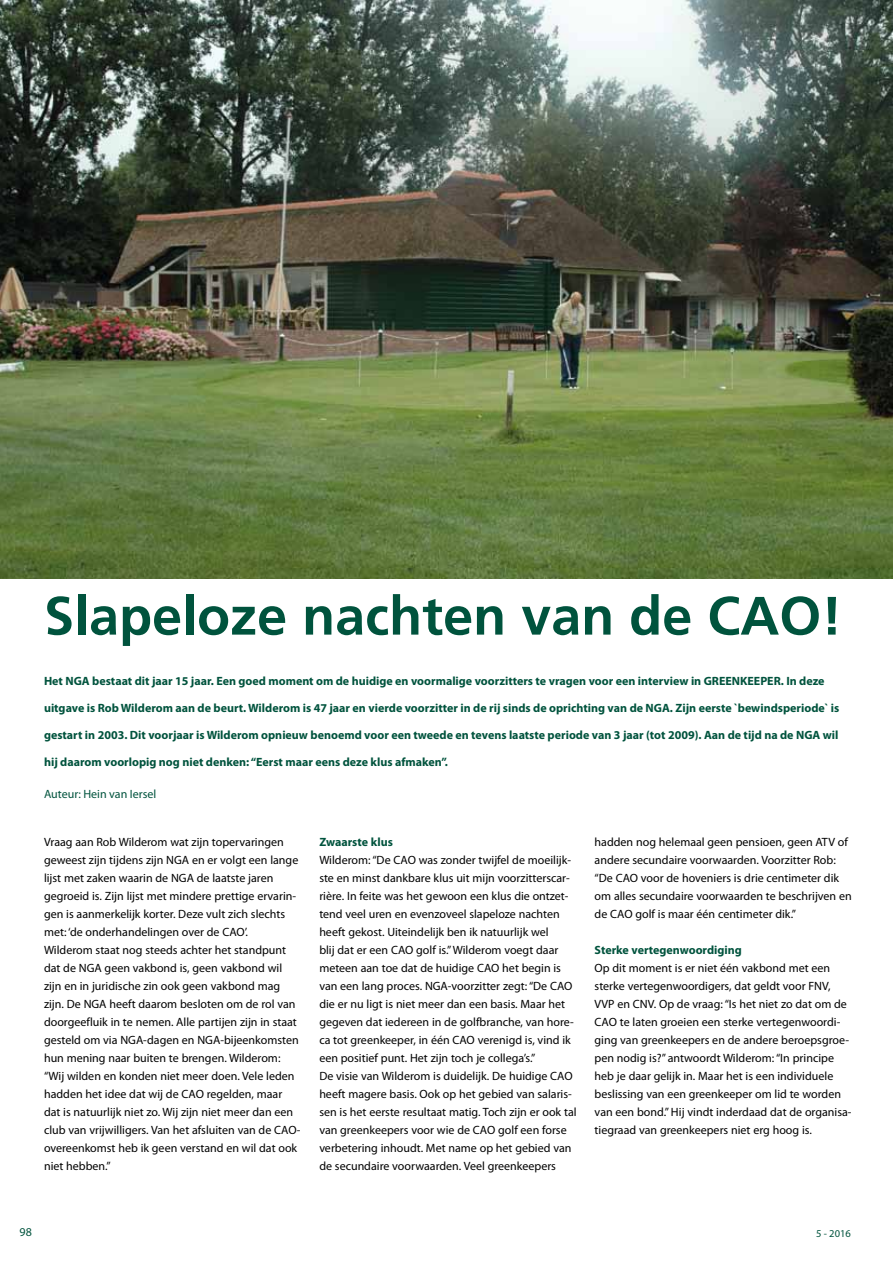
<style>
.page{position:relative;width:893px;height:1263px;background:#fff}
.page>*{position:absolute;margin:0;border:0;box-sizing:border-box;transform-origin:0 0}
.t1{font:700 54px "Frutiger";color:#00533d}
.t2{font:12px/18px "Myriad Pro";color:#000}
.t3{font:700 12px "Myriad Pro";color:#00533d}
.t4{font:12px "Myriad Pro";color:#00533d}
.t5{font:10.5px "Myriad Pro";color:#00533d}
</style>
<div class="page">
<img style="left:0;top:0;width:893px;height:578px">
<h1 class="t1" style="left:44px;top:584px;width:800px">Slapeloze nachten van de CAO!</h1>
<p class="t3" style="left:44px;top:673px;width:782px">Het NGA bestaat dit jaar 15 jaar. Een goed moment om de huidige en voormalige voorzitters te vragen voor een interview in GREENKEEPER. In deze</p>
<p class="t3" style="left:44px;top:700px;width:797px">uitgave is Rob Wilderom aan de beurt. Wilderom is 47 jaar en vierde voorzitter in de rij sinds de oprichting van de NGA. Zijn eerste `bewindsperiode` is</p>
<p class="t3" style="left:44px;top:727px;width:796px">gestart in 2003. Dit voorjaar is Wilderom opnieuw benoemd voor een tweede en tevens laatste periode van 3 jaar (tot 2009). Aan de tijd na de NGA wil</p>
<p class="t3" style="left:44px;top:754px;width:405px">hij daarom voorlopig nog niet denken: “Eerst maar eens deze klus afmaken”.</p>
<p class="t4" style="left:44px;top:786px;width:114px">Auteur: Hein van Iersel</p>
<p class="t2" style="left:44px;top:833px;width:258px">Vraag aan Rob Wilderom wat zijn topervaringen geweest zijn tijdens zijn NGA en er volgt een lange lijst met zaken waarin de NGA de laatste jaren gegroeid is. Zijn lijst met mindere prettige ervarin&shy;gen is aanmerkelijk korter. Deze vult zich slechts met: ‘de onderhandelingen over de CAO’.<br>Wilderom staat nog steeds achter het standpunt dat de NGA geen vakbond is, geen vakbond wil zijn en in juridische zin ook geen vakbond mag zijn. De NGA heeft daarom besloten om de rol van doorgeefluik in te nemen. Alle partijen zijn in staat gesteld om via NGA-dagen en NGA-bijeenkomsten hun mening naar buiten te brengen. Wilderom: “Wij wilden en konden niet meer doen. Vele leden hadden het idee dat wij de CAO regelden, maar dat is natuurlijk niet zo. Wij zijn niet meer dan een club van vrijwilligers. Van het afsluiten van de CAO&shy;overeenkomst heb ik geen verstand en wil dat ook niet hebben.”</p>
<p class="t3" style="left:319px;top:834px;width:75px">Zwaarste klus</p>
<p class="t2" style="left:319px;top:851px;width:259px">Wilderom: “De CAO was zonder twijfel de moeilijk&shy;ste en minst dankbare klus uit mijn voorzitterscar&shy;rière. In feite was het gewoon een klus die ontzet&shy;tend veel uren en evenzoveel slapeloze nachten heeft gekost. Uiteindelijk ben ik natuurlijk wel<br>blij dat er een CAO golf is.” Wilderom voegt daar meteen aan toe dat de huidige CAO het begin is van een lang proces. NGA-voorzitter zegt: “De CAO die er nu ligt is niet meer dan een basis. Maar het gegeven dat iedereen in de golfbranche, van hore&shy;ca tot greenkeeper, in één CAO verenigd is, vind ik een positief punt. Het zijn toch je collega’s.”<br>De visie van Wilderom is duidelijk. De huidige CAO heeft magere basis. Ook op het gebied van salaris&shy;sen is het eerste resultaat matig. Toch zijn er ook tal van greenkeepers voor wie de CAO golf een forse verbetering inhoudt. Met name op het gebied van de secundaire voorwaarden. Veel greenkeepers</p>
<p class="t2" style="left:595px;top:833px;width:259px">hadden nog helemaal geen pensioen, geen ATV of andere secundaire voorwaarden. Voorzitter Rob: “De CAO voor de hoveniers is drie centimeter dik om alles secundaire voorwaarden te beschrijven en de CAO golf is maar één centimeter dik.”</p>
<p class="t3" style="left:595px;top:942px;width:149px">Sterke vertegenwoordiging</p>
<p class="t2" style="left:595px;top:959px;width:258px">Op dit moment is er niet één vakbond met een sterke vertegenwoordigers, dat geldt voor FNV, VVP en CNV. Op de vraag: “Is het niet zo dat om de CAO te laten groeien een sterke vertegenwoordi&shy;ging van greenkeepers en de andere beroepsgroe&shy;pen nodig is?” antwoordt Wilderom: “In principe heb je daar gelijk in. Maar het is een individuele beslissing van een greenkeeper om lid te worden van een bond.” Hij vindt inderdaad dat de organisa&shy;tiegraad van greenkeepers niet erg hoog is.</p>
<p class="t4" style="left:20px;top:1224px;width:14px">98</p>
<p class="t5" style="left:816px;top:1227px;width:36px">5 - 2016</p>
</div>
